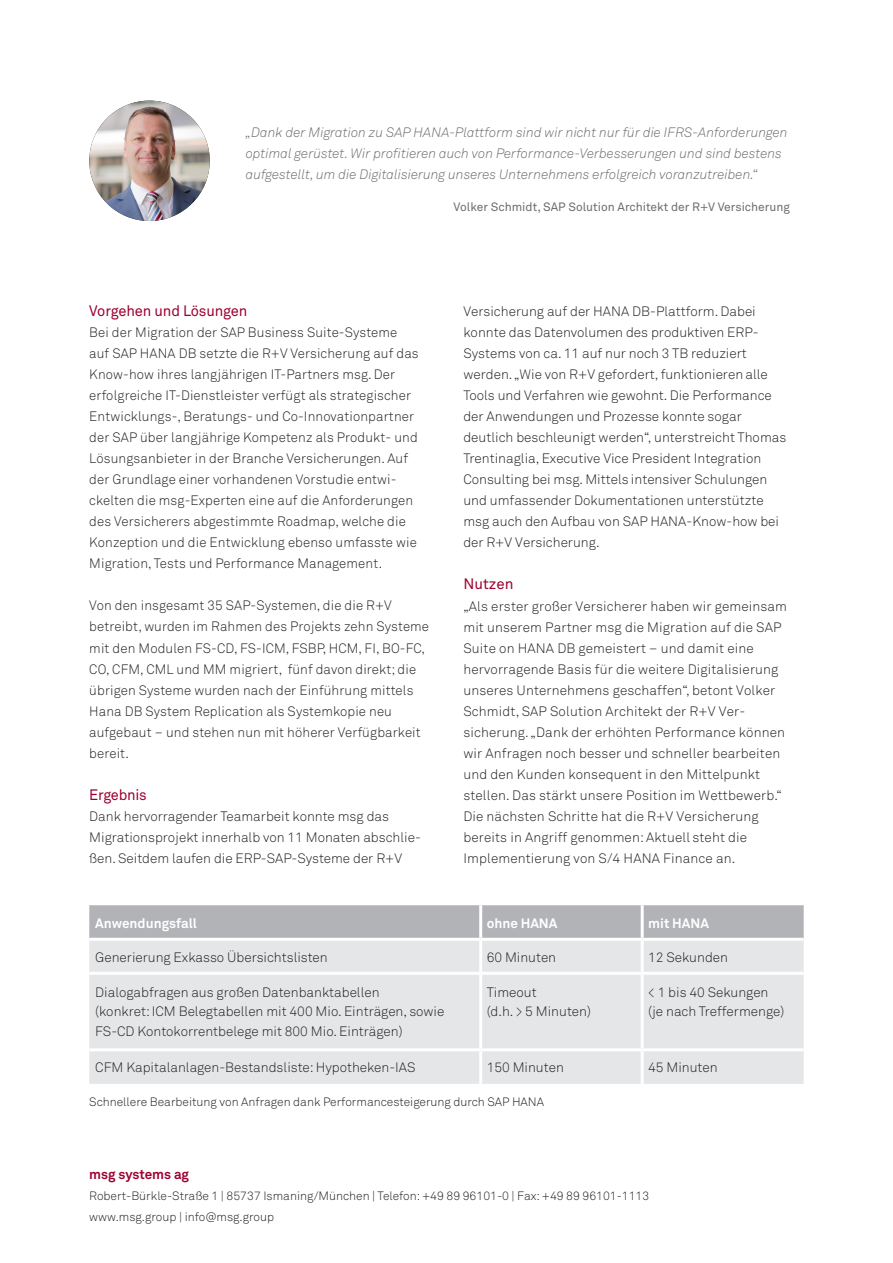
<style>
.page{position:relative;width:893px;height:1263px;background:#fff}
.page>*{position:absolute;margin:0;border:0;box-sizing:border-box;transform-origin:0 0}
.t1{font:15px "Akkurat Std";letter-spacing:-.01em;color:#9e0131}
.t2{font:300 13.5px/21px "Akkurat Std";letter-spacing:.01em;color:#231f20}
.t3{font:italic 13.5px/21px "Akkurat Light Pro";color:#6c6d70}
.t4{font:700 13.5px "Akkurat Std";color:#fff}
.t5{font:700 13.5px "Akkurat Std";color:#9e0131}
.t6{font:300 12px/21px "Akkurat Std";color:#231f20}
.t7{font:12px "Akkurat Std";color:#6c6d70}
</style>
<div class="page">
<div style="left:89px;top:905px;width:715px;height:33px;background:#b2b3b7"></div>
<div style="left:89px;top:941px;width:715px;height:143px;background:#e5e6e8"></div>
<hr style="left:479px;top:905px;width:3px;height:33px;background:#fff">
<hr style="left:641px;top:905px;width:3px;height:33px;background:#fff">
<hr style="left:479px;top:941px;width:3px;height:31px;background:#fff">
<hr style="left:641px;top:941px;width:3px;height:31px;background:#fff">
<hr style="left:89px;top:972px;width:392px;height:3px;background:#fff">
<hr style="left:481px;top:972px;width:161px;height:3px;background:#fff">
<hr style="left:479px;top:975px;width:3px;height:73px;background:#fff">
<hr style="left:642px;top:972px;width:162px;height:3px;background:#fff">
<hr style="left:641px;top:975px;width:3px;height:73px;background:#fff">
<hr style="left:89px;top:1048px;width:392px;height:3px;background:#fff">
<hr style="left:481px;top:1048px;width:161px;height:3px;background:#fff">
<hr style="left:479px;top:1051px;width:3px;height:33px;background:#fff">
<hr style="left:642px;top:1048px;width:162px;height:3px;background:#fff">
<hr style="left:641px;top:1051px;width:3px;height:33px;background:#fff">
<img style="left:89px;top:101px;width:121px;height:120px;border-radius:60px">
<p class="t3" style="left:246px;top:122px;width:543px">„Dank der Migration zu SAP HANA-Plattform sind wir nicht nur für die IFRS-Anforderungen optimal gerüstet. Wir profitieren auch von Performance-Verbesserungen und sind bestens aufgestellt, um die Digitalisierung unseres Unternehmens erfolgreich voranzutreiben.“</p>
<p class="t7" style="left:454px;top:199px;width:338px">Volker Schmidt, SAP Solution Architekt der R+V Versicherung</p>
<p class="t1" style="left:89px;top:302px;width:160px">Vorgehen und Lösungen</p>
<p class="t2" style="left:89px;top:322px;width:331px">Bei der Migration der SAP Business Suite-Systeme auf SAP HANA DB setzte die R+V Versicherung auf das Know-how ihres langjährigen IT-Partners msg. Der erfolgreiche IT-Dienstleister verfügt als strategischer Entwicklungs-, Beratungs- und Co-Innovationpartner der SAP über langjährige Kompetenz als Produkt- und Lösungsanbieter in der Branche Versicherungen. Auf der Grundlage einer vorhandenen Vorstudie entwi&shy;ckelten die msg-Experten eine auf die Anforderungen des Versicherers abgestimmte Roadmap, welche die Konzeption und die Entwicklung ebenso umfasste wie Migration, Tests und Performance Management.</p>
<p class="t2" style="left:89px;top:595px;width:341px">Von den insgesamt 35 SAP-Systemen, die die R+V betreibt, wurden im Rahmen des Projekts zehn Systeme mit den Modulen FS-CD, FS-ICM, FSBP, HCM, FI, BO-FC, CO, CFM, CML und MM migriert, fünf davon direkt; die übrigen Systeme wurden nach der Einführung mittels Hana DB System Replication als Systemkopie neu aufgebaut – und stehen nun mit höherer Verfügbarkeit bereit.</p>
<p class="t1" style="left:89px;top:786px;width:59px">Ergebnis</p>
<p class="t2" style="left:89px;top:806px;width:333px">Dank hervorragender Teamarbeit konnte msg das<br>Migrationsprojekt innerhalb von 11 Monaten abschlie&shy;ßen. Seitdem laufen die ERP-SAP-Systeme der R+V</p>
<p class="t2" style="left:463px;top:301px;width:324px">Versicherung auf der HANA DB-Plattform. Dabei konnte das Datenvolumen des produktiven ERP-Systems von ca. 11 auf nur noch 3 TB reduziert werden. „Wie von R+V gefordert, funktionieren alle Tools und Verfahren wie gewohnt. Die Performance der Anwendungen und Prozesse konnte sogar deutlich beschleunigt werden“, unterstreicht Thomas Trentinaglia, Executive Vice President Integration Consulting bei msg. Mittels intensiver Schulungen und umfassender Dokumentationen unterstützte msg auch den Aufbau von SAP HANA-Know-how bei der R+V Versicherung.</p>
<p class="t1" style="left:463px;top:575px;width:52px">Nutzen</p>
<p class="t2" style="left:463px;top:596px;width:325px">„Als erster großer Versicherer haben wir gemeinsam mit unserem Partner msg die Migration auf die SAP Suite on HANA DB gemeistert – und damit eine hervorragende Basis für die weitere Digitalisierung unseres Unternehmens geschaffen“, betont Volker Schmidt, SAP Solution Architekt der R+V Ver&shy;sicherung. „Dank der erhöhten Performance können wir Anfragen noch besser und schneller bearbeiten und den Kunden konsequent in den Mittelpunkt stellen. Das stärkt unsere Position im Wettbewerb.“ Die nächsten Schritte hat die R+V Versicherung bereits in Angriff genommen: Aktuell steht die Implementierung von S/4 HANA Finance an.</p>
<p class="t4" style="left:95px;top:914px;width:103px">Anwendungsfall</p>
<p class="t4" style="left:487px;top:914px;width:72px">ohne HANA</p>
<p class="t4" style="left:648px;top:914px;width:62px">mit HANA</p>
<p class="t2" style="left:95px;top:946px;width:234px">Generierung Exkasso Übersichtslisten</p>
<p class="t2" style="left:487px;top:946px;width:71px">60 Minuten</p>
<p class="t2" style="left:648px;top:946px;width:81px">12 Sekunden</p>
<p class="t2" style="left:95px;top:982px;width:351px;line-height:19.5px">Dialogabfragen aus großen Datenbanktabellen<br>(konkret: ICM Belegtabellen mit 400 Mio. Einträgen, sowie<br>FS-CD Kontokorrentbelege mit 800 Mio. Einträgen)</p>
<p class="t2" style="left:487px;top:982px;width:106px;line-height:19.5px">Timeout<br>(d.h. &gt; 5 Minuten)</p>
<p class="t2" style="left:648px;top:982px;width:138px;line-height:19.5px">&lt; 1 bis 40 Sekungen (je nach Treffermenge)</p>
<p class="t2" style="left:95px;top:1057px;width:322px">CFM Kapitalanlagen-Bestandsliste: Hypotheken-IAS</p>
<p class="t2" style="left:487px;top:1057px;width:79px">150 Minuten</p>
<p class="t2" style="left:648px;top:1057px;width:71px">45 Minuten</p>
<p class="t6" style="left:89px;top:1091px;width:456px">Schnellere Bearbeitung von Anfragen dank Performancesteigerung durch SAP HANA</p>
<p class="t5" style="left:89px;top:1166px;width:101px">msg systems ag</p>
<p class="t6" style="left:89px;top:1185px;width:561px">Robert-Bürkle-Straße 1 | 85737 Ismaning/München | Telefon: +49 89 96101-0 | Fax: +49 89 96101-1113 www.msg.group | info@msg.group</p>
</div>
